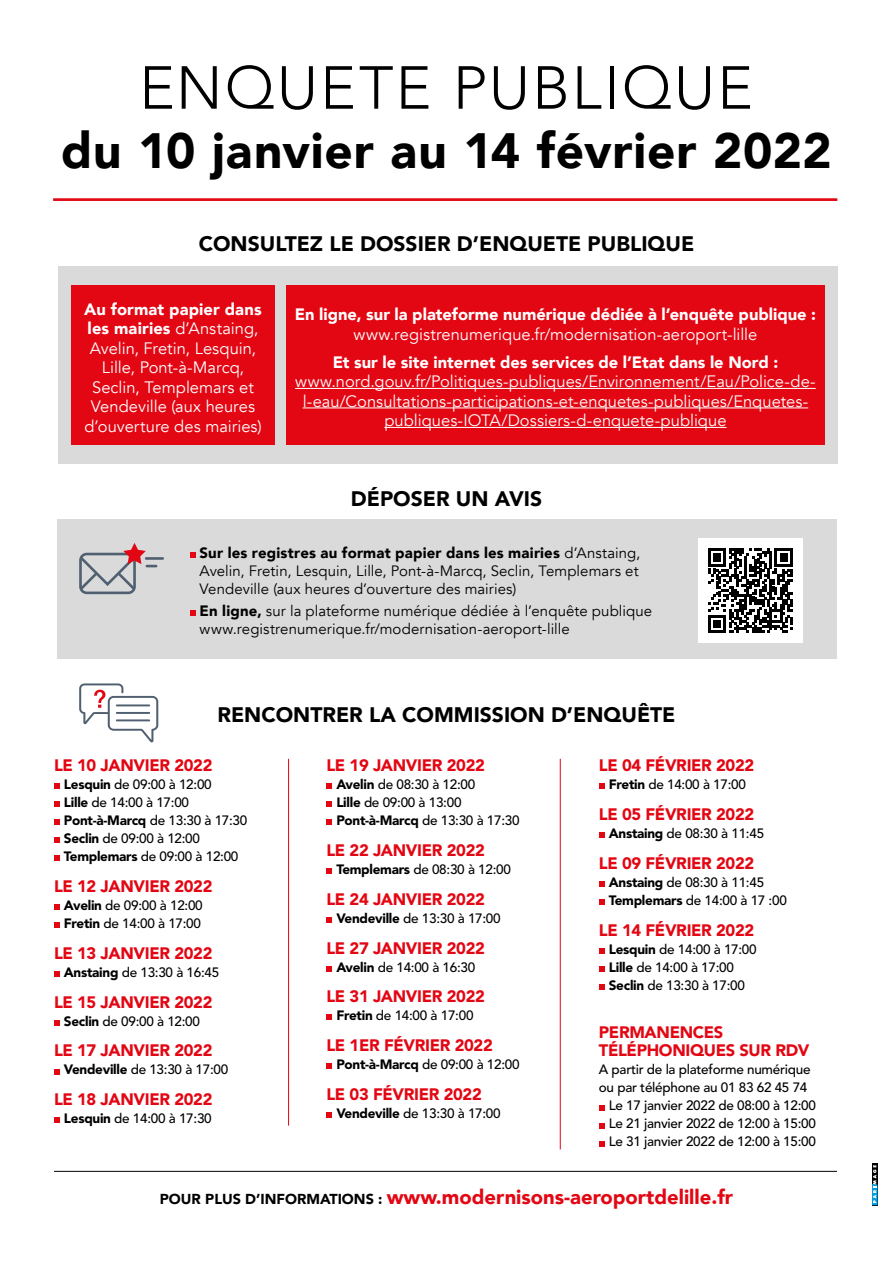
<style>
.page{position:relative;width:893px;height:1263px;background:#fff}
.page>*{position:absolute;margin:0;border:0;box-sizing:border-box;transform-origin:0 0}
.t1{font:300 60px "Avenir";letter-spacing:.035em;color:#000}
.t2{font:900 49.5px "Avenir";letter-spacing:.015em;color:#000}
.t3{font:900 21px "Avenir";color:#000}
.t4{font:900 20.25px "Avenir";color:#e30613}
.t5{font:16.5px/19.5px "Avenir";color:#fff;text-align:center}
.t6{font:900 16.5px/18px "Avenir LT Std";letter-spacing:-.02em;color:#e30613}
.t7{font:900 16.5px "Avenir";color:#fff}
.t8{font:15px/18px "Avenir";letter-spacing:.005em;color:#000;text-align:justify}
.t9{font:500 13.5px/18px "Avenir LT Std";letter-spacing:-.02em;color:#000}
.s1{font-weight:900}
.s2{font-size:14.4px;color:#000}
</style>
<div class="page">
<svg style="left:54px;top:783px;width:6px;height:6px"></svg>
<svg style="left:54px;top:801px;width:6px;height:6px"></svg>
<svg style="left:54px;top:819px;width:6px;height:6px"></svg>
<svg style="left:54px;top:837px;width:6px;height:6px"></svg>
<svg style="left:54px;top:855px;width:6px;height:6px"></svg>
<svg style="left:54px;top:904px;width:6px;height:6px"></svg>
<svg style="left:54px;top:922px;width:6px;height:6px"></svg>
<svg style="left:54px;top:971px;width:6px;height:6px"></svg>
<svg style="left:54px;top:1020px;width:6px;height:5px"></svg>
<svg style="left:54px;top:1069px;width:6px;height:5px"></svg>
<svg style="left:54px;top:1117px;width:6px;height:6px"></svg>
<svg style="left:326px;top:783px;width:6px;height:6px"></svg>
<svg style="left:326px;top:801px;width:6px;height:6px"></svg>
<svg style="left:326px;top:819px;width:6px;height:6px"></svg>
<svg style="left:326px;top:868px;width:6px;height:6px"></svg>
<svg style="left:326px;top:917px;width:6px;height:6px"></svg>
<svg style="left:326px;top:966px;width:6px;height:5px"></svg>
<svg style="left:326px;top:1014px;width:6px;height:6px"></svg>
<svg style="left:326px;top:1063px;width:6px;height:6px"></svg>
<svg style="left:326px;top:1112px;width:6px;height:6px"></svg>
<svg style="left:599px;top:783px;width:6px;height:6px"></svg>
<svg style="left:599px;top:832px;width:6px;height:6px"></svg>
<svg style="left:599px;top:881px;width:6px;height:6px"></svg>
<svg style="left:599px;top:899px;width:6px;height:6px"></svg>
<svg style="left:599px;top:948px;width:6px;height:5px"></svg>
<svg style="left:599px;top:966px;width:6px;height:5px"></svg>
<svg style="left:599px;top:984px;width:6px;height:5px"></svg>
<svg style="left:599px;top:1105px;width:6px;height:5px"></svg>
<svg style="left:599px;top:1123px;width:6px;height:5px"></svg>
<svg style="left:599px;top:1141px;width:6px;height:5px"></svg>
<div style="left:58px;top:266px;width:779px;height:197px;background:#dadada"></div>
<div style="left:57px;top:520px;width:779px;height:139px;background:#dadada"></div>
<svg style="left:190px;top:552px;width:5px;height:6px"></svg>
<svg style="left:190px;top:610px;width:5px;height:6px"></svg>
<hr style="left:54px;top:1171px;width:783px;height:1px;background:#000">
<div style="left:698px;top:538px;width:105px;height:105px;background:#fff"></div>
<svg style="left:708px;top:548px;width:84px;height:85px"></svg>
<div style="left:872px;top:1163px;width:6px;height:42px;background:#000"></div>
<svg style="left:872px;top:1165px;width:6px;height:40px"></svg>
<hr style="left:53px;top:198px;width:784px;height:3px;background:#e30613">
<div style="left:71px;top:285px;width:204px;height:160px;background:#e30613"></div>
<div style="left:286px;top:285px;width:539px;height:160px;background:#e30613"></div>
<hr style="left:295px;top:388px;width:521px;height:1px;background:#fff">
<hr style="left:303px;top:407px;width:505px;height:1px;background:#fff">
<hr style="left:384px;top:427px;width:342px;height:1px;background:#fff">
<div style="left:79px;top:553px;width:57px;height:41px;border:3px solid #506070;border-radius:6px"></div>
<hr style="left:146px;top:557px;width:17px;height:3px;background:#506070">
<svg style="left:79px;top:543px;width:77px;height:49px"></svg>
<svg style="left:79px;top:683px;width:79px;height:59px"></svg>
<hr style="left:288px;top:759px;width:1px;height:366px;background:#e30613">
<hr style="left:560px;top:759px;width:1px;height:390px;background:#e30613">
<h1 class="t1" style="left:139px;top:53px;width:615px">ENQUETE PUBLIQUE</h1>
<h2 class="t2" style="left:61px;top:109px;width:772px">du 10 janvier au 14 février 2022</h2>
<h3 class="t3" style="left:199px;top:226px;width:497px">CONSULTEZ LE DOSSIER D’ENQUETE PUBLIQUE</h3>
<p class="t5" style="left:84px;top:300px;width:179px"><span class="s1">Au format papier dans les mairies</span> d’Anstaing,<br>Avelin, Fretin, Lesquin,<br>Lille, Pont-à-Marcq,<br>Seclin, Templemars et<br>Vendeville (aux heures d’ouverture des mairies)</p>
<p class="t7" style="left:295px;top:300px;width:523px">En ligne, sur la plateforme numérique dédiée à l’enquête publique :</p>
<p class="t5" style="left:354px;top:325px;width:405px">www.registrenumerique.fr/modernisation-aeroport-lille</p>
<p class="t7" style="left:333px;top:348px;width:447px">Et sur le site internet des services de l’Etat dans le Nord :</p>
<p class="t5" style="left:295px;top:372px;width:522px">www.nord.gouv.fr/Politiques-publiques/Environnement/Eau/Police-de&shy;l-eau/Consultations-participations-et-enquetes-publiques/Enquetes&shy;publiques-IOTA/Dossiers-d-enquete-publique</p>
<h3 class="t3" style="left:351px;top:481px;width:193px">DÉPOSER UN AVIS</h3>
<p class="t8" style="left:200px;top:544px;width:442px"><span class="s1">Sur les registres au format papier dans les mairies</span> d’Anstaing, Avelin, Fretin, Lesquin, Lille, Pont-à-Marcq, Seclin, Templemars et Vendeville (aux heures d’ouverture des mairies)</p>
<p class="t8" style="left:200px;top:602px;width:454px"><span class="s1">En ligne,</span> sur la plateforme numérique dédiée à l’enquête publique www.registrenumerique.fr/modernisation-aeroport-lille</p>
<h3 class="t3" style="left:217px;top:697px;width:460px">RENCONTRER LA COMMISSION D’ENQUÊTE</h3>
<p class="t6" style="left:599px;top:756px;width:157px">LE 04 FÉVRIER 2022</p>
<p class="t9" style="left:609px;top:776px;width:139px"><span class="s1">Fretin</span> de 14:00 à 17:00</p>
<p class="t6" style="left:599px;top:805px;width:157px">LE 05 FÉVRIER 2022</p>
<p class="t9" style="left:609px;top:825px;width:157px"><span class="s1">Anstaing</span> de 08:30 à 11:45</p>
<p class="t6" style="left:599px;top:854px;width:157px">LE 09 FÉVRIER 2022</p>
<p class="t9" style="left:609px;top:873px;width:180px"><span class="s1">Anstaing</span> de 08:30 à 11:45<br><span class="s1">Templemars</span> de 14:00 à 17 :00</p>
<p class="t6" style="left:599px;top:921px;width:157px">LE 14 FÉVRIER 2022</p>
<p class="t9" style="left:609px;top:940px;width:149px"><span class="s1">Lesquin</span> de 14:00 à 17:00<br><span class="s1">Lille</span> de 14:00 à 17:00<br><span class="s1">Seclin</span> de 13:30 à 17:00</p>
<p class="t6" style="left:599px;top:1023px;width:212px">PERMANENCES<br>TÉLÉPHONIQUES SUR RDV</p>
<p class="t9" style="left:599px;top:1061px;width:213px">A partir de la plateforme numérique</p>
<p class="t9" style="left:599px;top:1079px;width:210px">ou par téléphone au 01 83 62 45 74</p>
<p class="t9" style="left:609px;top:1097px;width:209px">Le 17 janvier 2022 de 08:00 à 12:00</p>
<p class="t9" style="left:609px;top:1115px;width:209px">Le 21 janvier 2022 de 12:00 à 15:00</p>
<p class="t9" style="left:609px;top:1133px;width:209px">Le 31 janvier 2022 de 12:00 à 15:00</p>
<h3 class="t4" style="left:160px;top:1180px;width:575px"><span class="s2">POUR PLUS D’INFORMATIONS :</span> www.modernisons-aeroportdelille.fr</h3>
<p class="t6" style="left:54px;top:756px;width:160px">LE 10 JANVIER 2022</p>
<p class="t9" style="left:64px;top:776px;width:185px"><span class="s1">Lesquin</span> de 09:00 à 12:00<br><span class="s1">Lille</span> de 14:00 à 17:00<br><span class="s1">Pont-à-Marcq</span> de 13:30 à 17:30<br><span class="s1">Seclin</span> de 09:00 à 12:00<br><span class="s1">Templemars</span> de 09:00 à 12:00</p>
<p class="t6" style="left:54px;top:877px;width:160px">LE 12 JANVIER 2022</p>
<p class="t9" style="left:64px;top:897px;width:140px"><span class="s1">Avelin</span> de 09:00 à 12:00<br><span class="s1">Fretin</span> de 14:00 à 17:00</p>
<p class="t6" style="left:54px;top:944px;width:160px">LE 13 JANVIER 2022</p>
<p class="t9" style="left:64px;top:963px;width:157px"><span class="s1">Anstaing</span> de 13:30 à 16:45</p>
<p class="t6" style="left:54px;top:993px;width:160px">LE 15 JANVIER 2022</p>
<p class="t9" style="left:64px;top:1012px;width:138px"><span class="s1">Seclin</span> de 09:00 à 12:00</p>
<p class="t6" style="left:54px;top:1041px;width:160px">LE 17 JANVIER 2022</p>
<p class="t9" style="left:64px;top:1061px;width:166px"><span class="s1">Vendeville</span> de 13:30 à 17:00</p>
<p class="t6" style="left:54px;top:1090px;width:160px">LE 18 JANVIER 2022</p>
<p class="t9" style="left:64px;top:1110px;width:149px"><span class="s1">Lesquin</span> de 14:00 à 17:30</p>
<p class="t6" style="left:326px;top:756px;width:160px">LE 19 JANVIER 2022</p>
<p class="t9" style="left:336px;top:776px;width:185px"><span class="s1">Avelin</span> de 08:30 à 12:00<br><span class="s1">Lille</span> de 09:00 à 13:00<br><span class="s1">Pont-à-Marcq</span> de 13:30 à 17:30</p>
<p class="t6" style="left:326px;top:841px;width:160px">LE 22 JANVIER 2022</p>
<p class="t9" style="left:336px;top:861px;width:176px"><span class="s1">Templemars</span> de 08:30 à 12:00</p>
<p class="t6" style="left:326px;top:890px;width:160px">LE 24 JANVIER 2022</p>
<p class="t9" style="left:336px;top:909px;width:166px"><span class="s1">Vendeville</span> de 13:30 à 17:00</p>
<p class="t6" style="left:326px;top:939px;width:160px">LE 27 JANVIER 2022</p>
<p class="t9" style="left:336px;top:958px;width:140px"><span class="s1">Avelin</span> de 14:00 à 16:30</p>
<p class="t6" style="left:326px;top:987px;width:160px">LE 31 JANVIER 2022</p>
<p class="t9" style="left:336px;top:1007px;width:139px"><span class="s1">Fretin</span> de 14:00 à 17:00</p>
<p class="t6" style="left:326px;top:1036px;width:168px">LE 1ER FÉVRIER 2022</p>
<p class="t9" style="left:336px;top:1056px;width:185px"><span class="s1">Pont-à-Marcq</span> de 09:00 à 12:00</p>
<p class="t6" style="left:326px;top:1085px;width:157px">LE 03 FÉVRIER 2022</p>
<p class="t9" style="left:336px;top:1104px;width:166px"><span class="s1">Vendeville</span> de 13:30 à 17:00</p>
</div>
